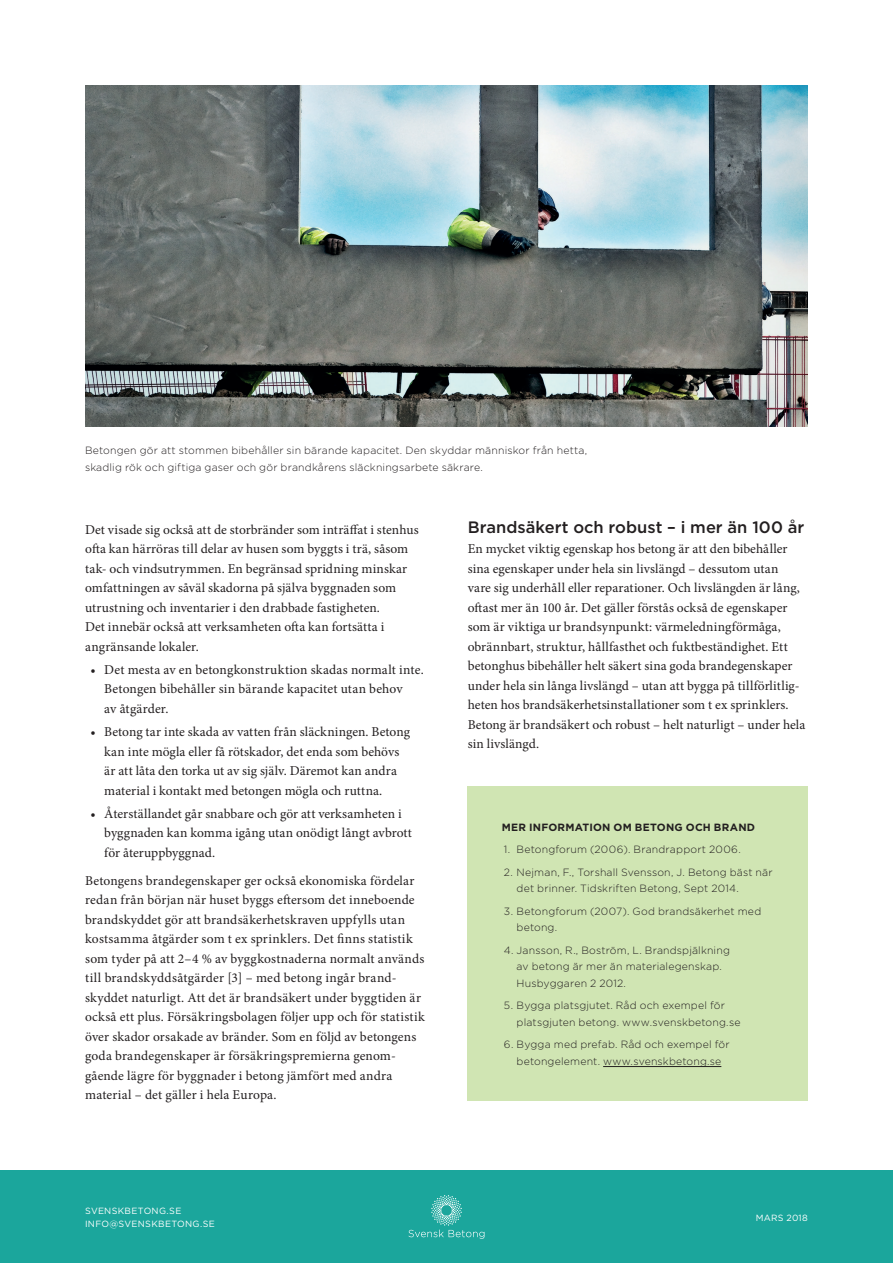
<style>
.page{position:relative;width:893px;height:1263px;background:#fff}
.page>*{position:absolute;margin:0;border:0;box-sizing:border-box;transform-origin:0 0}
.t1{font:500 16.5px "Gotham";color:#231f20}
.t2{font:13.5px/19.5px "Minion Pro";letter-spacing:.01em;color:#231f20}
.t3{font:300 10.5px/16.5px "Gotham";letter-spacing:.015em;color:#231f20}
.t4{font:700 10.5px "Gotham";letter-spacing:.02em;color:#231f20}
.t5{font:9px/13.5px "Gotham";letter-spacing:.035em;color:#fff}
</style>
<div class="page">
<img style="left:85px;top:85px;width:723px;height:341px">
<div style="left:468px;top:786px;width:340px;height:315px;background:#d0e5b3"></div>
<hr style="left:603px;top:1066px;width:118px;height:1px;background:#231f20">
<div style="left:0;top:1171px;width:893px;height:92px;background:#1ba69c"></div>
<svg style="left:408px;top:1195px;width:76px;height:44px"></svg>
<p class="t3" style="left:85px;top:442px;width:504px">Betongen gör att stommen bibehåller sin bärande kapacitet. Den skyddar människor från hetta, skadlig rök och giftiga gaser och gör brandkårens släckningsarbete säkrare.</p>
<p class="t2" style="left:85px;top:520px;width:335px">Det visade sig också att de storbränder som inträffat i stenhus ofta kan härröras till delar av husen som byggts i trä, såsom tak- och vindsutrymmen. En begränsad spridning minskar omfattningen av såväl skadorna på själva byggnaden som utrustning och inventarier i den drabbade fastigheten.<br>Det innebär också att verksamheten ofta kan fortsätta i angränsande lokaler.</p>
<p class="t2" style="left:104px;top:660px;width:321px;text-indent:-14px">• Det mesta av en betongkonstruktion skadas normalt inte.<br>Betongen bibehåller sin bärande kapacitet utan behov<br>av åtgärder.</p>
<p class="t2" style="left:104px;top:722px;width:307px;text-indent:-14px">• Betong tar inte skada av vatten från släckningen. Betong kan inte mögla eller få rötskador, det enda som behövs är att låta den torka ut av sig själv. Däremot kan andra material i kontakt med betongen mögla och ruttna.</p>
<p class="t2" style="left:104px;top:804px;width:309px;text-indent:-14px">• Återställandet går snabbare och gör att verksamheten i byggnaden kan komma igång utan onödigt långt avbrott för återuppbyggnad.</p>
<p class="t2" style="left:85px;top:870px;width:341px">Betongens brandegenskaper ger också ekonomiska fördelar redan från början när huset byggs eftersom det inneboende brandskyddet gör att brandsäkerhetskraven uppfylls utan kostsamma åtgärder som t ex sprinklers. Det finns statistik som tyder på att 2–4 % av byggkostnaderna normalt används till brandskyddsåtgärder [3] – med betong ingår brand&shy;skyddet naturligt. Att det är brandsäkert under byggtiden är också ett plus. Försäkringsbolagen följer upp och för statistik över skador orsakade av bränder. Som en följd av betongens goda brandegenskaper är försäkringspremierna genom&shy;gående lägre för byggnader i betong jämfört med andra material – det gäller i hela Europa.</p>
<p class="t1" style="left:468px;top:516px;width:338px">Brandsäkert och robust – i mer än 100 år</p>
<p class="t2" style="left:468px;top:539px;width:339px">En mycket viktig egenskap hos betong är att den bibehåller sina egenskaper under hela sin livslängd – dessutom utan<br>vare sig underhåll eller reparationer. Och livslängden är lång, oftast mer än 100 år. Det gäller förstås också de egenskaper som är viktiga ur brandsynpunkt: värmeledningförmåga, obrännbart, struktur, hållfasthet och fuktbeständighet. Ett betonghus bibehåller helt säkert sina goda brandegenskaper under hela sin långa livslängd – utan att bygga på tillförlitlig&shy;heten hos brandsäkerhetsinstallationer som t ex sprinklers.<br>Betong är brandsäkert och robust – helt naturligt – under hela sin livslängd.</p>
<p class="t4" style="left:502px;top:820px;width:255px">MER INFORMATION OM BETONG OCH BRAND</p>
<p class="t3" style="left:504px;top:841px;width:238px">1. Betongforum (2006). Brandrapport 2006.</p>
<p class="t3" style="left:517px;top:863px;width:258px;text-indent:-13px">2. Nejman, F., Torshall Svensson, J. Betong bäst när det brinner. Tidskriften Betong, Sept 2014.</p>
<p class="t3" style="left:517px;top:902px;width:246px;text-indent:-13px">3. Betongforum (2007). God brandsäkerhet med betong.</p>
<p class="t3" style="left:517px;top:941px;width:215px;text-indent:-13px">4. Jansson, R., Boström, L. Brandspjälkning av betong är mer än materialegenskap.<br>Husbyggaren 2 2012.</p>
<p class="t3" style="left:517px;top:997px;width:225px;text-indent:-13px">5. Bygga platsgjutet. Råd och exempel för platsgjuten betong. www.svenskbetong.se</p>
<p class="t3" style="left:504px;top:1036px;width:227px;text-align:center">6. Bygga med prefab. Råd och exempel för betongelement. www.svenskbetong.se</p>
<p class="t5" style="left:85px;top:1204px;width:131px">SVENSKBETONG.SE<br>INFO@SVENSKBETONG.SE</p>
<p class="t5" style="left:756px;top:1210px;width:54px">MARS 2018</p>
</div>
